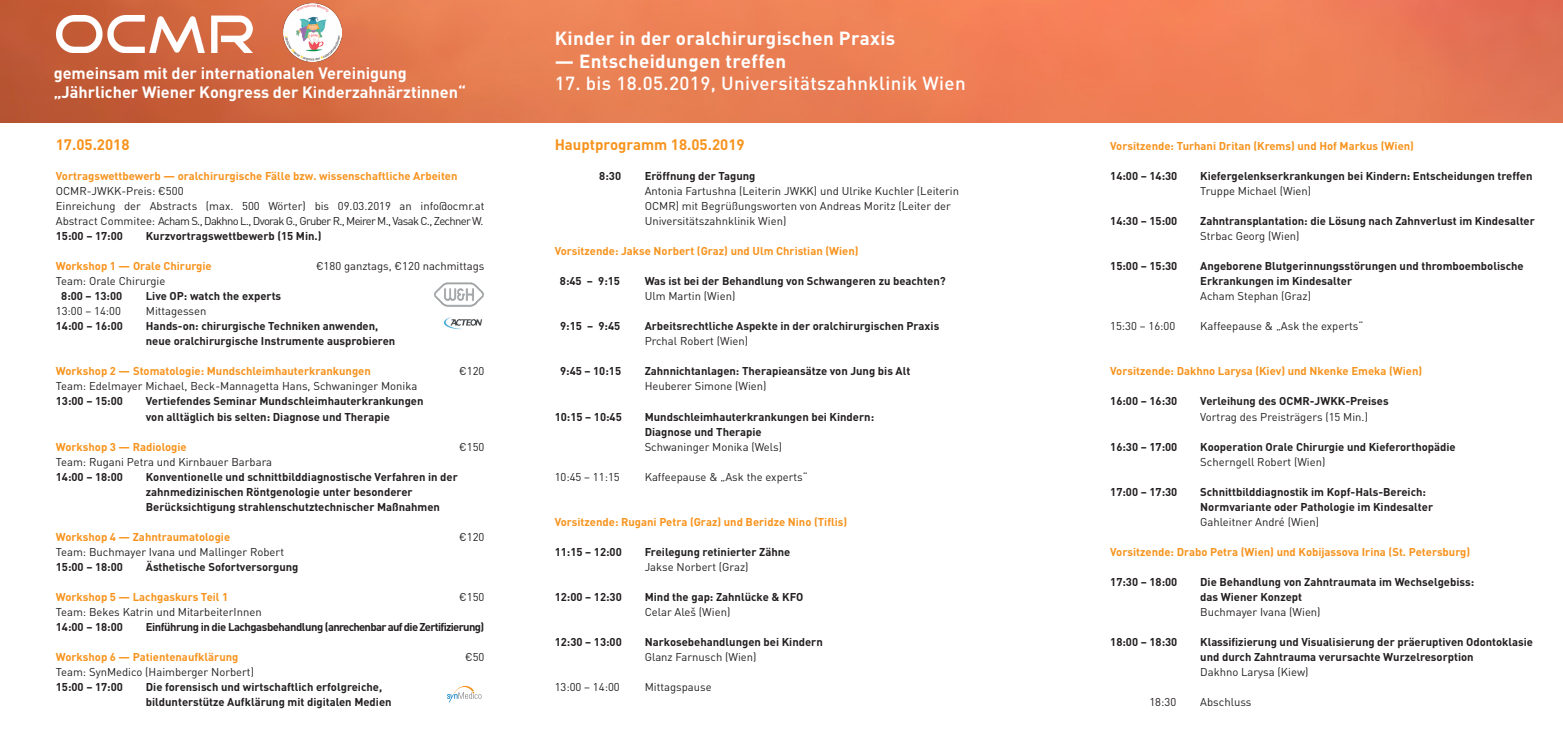
<style>
.page{position:relative;width:1563px;height:745px;background:#fff}
.page>*{position:absolute;margin:0;border:0;box-sizing:border-box;transform-origin:0 0}
.t1{font:700 18.75px "DIN Pro";letter-spacing:.02em;color:#fff}
.t2{font:500 18.75px "DIN Pro";letter-spacing:.02em;color:#fff}
.t3{font:700 16.25px "DIN Pro";color:#fff}
.t4{font:700 15px "DIN Pro";color:#f7931d}
.t5{font:700 11.25px/15px "DIN Pro";color:#231f20}
.t6{font:11.25px/15px "DIN Pro";color:#231f20}
.t7{font:700 11.25px "DIN Pro";color:#f7931d}
.t8{font:700 11.25px "DIN Pro";letter-spacing:-.04em;color:#231f20}
.s1{font-weight:700}
</style>
<div class="page">
<img style="left:0;top:0;width:1563px;height:122px">
<img style="left:283px;top:3px;width:58px;height:58px">
<img style="left:56px;top:16px;width:196px;height:36px">
<img style="left:434px;top:282px;width:50px;height:25px">
<img style="left:443px;top:317px;width:40px;height:13px">
<svg style="left:447px;top:685px;width:34px;height:17px"></svg>
<p class="t3" style="left:54px;top:62px;width:355px">gemeinsam mit der internationalen Vereinigung</p>
<p class="t3" style="left:54px;top:81px;width:414px">„Jährlicher Wiener Kongress der Kinderzahnärztinnen“</p>
<p class="t4" style="left:56px;top:134px;width:75px">17.05.2018</p>
<p class="t7" style="left:56px;top:168px;width:403px">Vortragswettbewerb — oralchirurgische Fälle bzw. wissenschaftliche Arbeiten</p>
<p class="t6" style="left:56px;top:183px;width:129px">OCMR-JWKK-Preis: €500</p>
<p class="t6" style="left:56px;top:198px;width:430px">Einreichung der Abstracts (max. 500 Wörter) bis 09.03.2019 an info@ocmr.at<br>Abstract Commitee: Acham S., Dakhno L., Dvorak G., Gruber R., Meirer M., Vasak C., Zechner W.</p>
<p class="t5" style="left:56px;top:228px;width:69px">15:00 – 17:00</p>
<p class="t5" style="left:146px;top:228px;width:177px">Kurzvortragswettbewerb (15 Min.)</p>
<p class="t7" style="left:56px;top:258px;width:157px">Workshop 1 — Orale Chirurgie</p>
<p class="t6" style="left:316px;top:258px;width:170px">€180 ganztags, €120 nachmittags</p>
<p class="t6" style="left:56px;top:273px;width:111px">Team: Orale Chirurgie</p>
<p class="t5" style="left:61px;top:288px;width:63px">8:00 – 13:00</p>
<p class="t5" style="left:146px;top:288px;width:137px">Live OP: watch the experts</p>
<p class="t6" style="left:56px;top:303px;width:67px">13:00 – 14:00</p>
<p class="t6" style="left:146px;top:303px;width:62px">Mittagessen</p>
<p class="t5" style="left:56px;top:318px;width:69px">14:00 – 16:00</p>
<p class="t5" style="left:146px;top:318px;width:234px">Hands-on: chirurgische Techniken anwenden,</p>
<p class="t5" style="left:146px;top:333px;width:251px">neue oralchirurgische Instrumente ausprobieren</p>
<p class="t7" style="left:56px;top:363px;width:317px">Workshop 2 — Stomatologie: Mundschleimhauterkrankungen</p>
<p class="t6" style="left:459px;top:363px;width:27px">€120</p>
<p class="t6" style="left:56px;top:378px;width:363px">Team: Edelmayer Michael, Beck-Mannagetta Hans, Schwaninger Monika</p>
<p class="t5" style="left:56px;top:393px;width:69px">13:00 – 15:00</p>
<p class="t5" style="left:146px;top:393px;width:279px">Vertiefendes Seminar Mundschleimhauterkrankungen</p>
<p class="t5" style="left:146px;top:408px;width:246px">von alltäglich bis selten: Diagnose und Therapie</p>
<p class="t7" style="left:56px;top:438px;width:132px">Workshop 3 — Radiologie</p>
<p class="t6" style="left:459px;top:438px;width:27px">€150</p>
<p class="t6" style="left:56px;top:453px;width:218px">Team: Rugani Petra und Kirnbauer Barbara</p>
<p class="t5" style="left:56px;top:468px;width:69px">14:00 – 18:00</p>
<p class="t5" style="left:146px;top:468px;width:313px">Konventionelle und schnittbilddiagnostische Verfahren in der zahnmedizinischen Röntgenologie unter besonderer</p>
<p class="t5" style="left:146px;top:498px;width:296px">Berücksichtigung strahlenschutztechnischer Maßnahmen</p>
<p class="t7" style="left:56px;top:528px;width:176px">Workshop 4 — Zahntraumatologie</p>
<p class="t6" style="left:459px;top:528px;width:27px">€120</p>
<p class="t6" style="left:56px;top:543px;width:230px">Team: Buchmayer Ivana und Mallinger Robert</p>
<p class="t5" style="left:56px;top:558px;width:69px">15:00 – 18:00</p>
<p class="t5" style="left:146px;top:558px;width:154px">Ästhetische Sofortversorgung</p>
<p class="t7" style="left:56px;top:588px;width:174px">Workshop 5 — Lachgaskurs Teil 1</p>
<p class="t6" style="left:459px;top:588px;width:27px">€150</p>
<p class="t6" style="left:56px;top:603px;width:207px">Team: Bekes Katrin und MitarbeiterInnen</p>
<p class="t5" style="left:56px;top:618px;width:69px">14:00 – 18:00</p>
<p class="t8" style="left:146px;top:618px;width:340px">Einführung in die Lachgasbehandlung (anrechenbar auf die Zertifizierung)</p>
<p class="t7" style="left:56px;top:648px;width:184px">Workshop 6 — Patientenaufklärung</p>
<p class="t6" style="left:465px;top:648px;width:21px">€50</p>
<p class="t6" style="left:56px;top:663px;width:200px">Team: SynMedico (Haimberger Norbert)</p>
<p class="t5" style="left:56px;top:678px;width:69px">15:00 – 17:00</p>
<p class="t5" style="left:146px;top:678px;width:247px">Die forensisch und wirtschaftlich erfolgreiche, bildunterstütze Aufklärung mit digitalen Medien</p>
<p class="t1" style="left:555px;top:26px;width:342px">Kinder in der oralchirurgischen Praxis</p>
<p class="t1" style="left:555px;top:48px;width:233px">— Entscheidungen treffen</p>
<p class="t2" style="left:555px;top:71px;width:412px">17. bis 18.05.2019, Universitätszahnklinik Wien</p>
<p class="t4" style="left:555px;top:134px;width:191px">Hauptprogramm 18.05.2019</p>
<p class="t5" style="left:599px;top:168px;width:23px">8:30</p>
<p class="t6" style="left:645px;top:168px;width:316px"><span class="s1">Eröffnung der Tagung<br></span>Antonia Fartushna (Leiterin JWKK) und Ulrike Kuchler (Leiterin OCMR) mit Begrüßungsworten von Andreas Moritz (Leiter der Universitätszahnklinik Wien)</p>
<p class="t7" style="left:555px;top:243px;width:305px">Vorsitzende: Jakse Norbert (Graz) und Ulm Christian (Wien)</p>
<p class="t5" style="left:560px;top:273px;width:62px">8:45 – 9:15</p>
<p class="t5" style="left:645px;top:273px;width:303px">Was ist bei der Behandlung von Schwangeren zu beachten?</p>
<p class="t6" style="left:645px;top:288px;width:92px">Ulm Martin (Wien)</p>
<p class="t5" style="left:560px;top:318px;width:62px">9:15 – 9:45</p>
<p class="t5" style="left:645px;top:318px;width:296px">Arbeitsrechtliche Aspekte in der oralchirurgischen Praxis</p>
<p class="t6" style="left:645px;top:333px;width:105px">Prchal Robert (Wien)</p>
<p class="t5" style="left:560px;top:363px;width:63px">9:45 – 10:15</p>
<p class="t5" style="left:645px;top:363px;width:267px">Zahnnichtanlagen: Therapieansätze von Jung bis Alt</p>
<p class="t6" style="left:645px;top:378px;width:123px">Heuberer Simone (Wien)</p>
<p class="t5" style="left:555px;top:408px;width:69px">10:15 – 10:45</p>
<p class="t5" style="left:645px;top:408px;width:231px">Mundschleimhauterkrankungen bei Kindern:</p>
<p class="t5" style="left:645px;top:423px;width:119px">Diagnose und Therapie</p>
<p class="t6" style="left:645px;top:438px;width:139px">Schwaninger Monika (Wels)</p>
<p class="t6" style="left:555px;top:468px;width:67px">10:45 – 11:15</p>
<p class="t6" style="left:645px;top:468px;width:165px">Kaffeepause &amp; „Ask the experts“</p>
<p class="t7" style="left:555px;top:513px;width:294px">Vorsitzende: Rugani Petra (Graz) und Beridze Nino (Tiflis)</p>
<p class="t5" style="left:555px;top:543px;width:69px">11:15 – 12:00</p>
<p class="t5" style="left:645px;top:543px;width:147px">Freilegung retinierter Zähne</p>
<p class="t6" style="left:645px;top:558px;width:105px">Jakse Norbert (Graz)</p>
<p class="t5" style="left:555px;top:588px;width:69px">12:00 – 12:30</p>
<p class="t5" style="left:645px;top:588px;width:160px">Mind the gap: Zahnlücke &amp; KFO</p>
<p class="t6" style="left:645px;top:603px;width:87px">Celar Aleš (Wien)</p>
<p class="t5" style="left:555px;top:633px;width:69px">12:30 – 13:00</p>
<p class="t5" style="left:645px;top:633px;width:180px">Narkosebehandlungen bei Kindern</p>
<p class="t6" style="left:645px;top:648px;width:113px">Glanz Farnusch (Wien)</p>
<p class="t6" style="left:555px;top:678px;width:67px">13:00 – 14:00</p>
<p class="t6" style="left:645px;top:678px;width:68px">Mittagspause</p>
<p class="t7" style="left:1110px;top:138px;width:305px">Vorsitzende: Turhani Dritan (Krems) und Hof Markus (Wien)</p>
<p class="t5" style="left:1110px;top:168px;width:69px">14:00 – 14:30</p>
<p class="t5" style="left:1200px;top:168px;width:334px">Kiefergelenkserkrankungen bei Kindern: Entscheidungen treffen</p>
<p class="t6" style="left:1200px;top:183px;width:112px">Truppe Michael (Wien)</p>
<p class="t5" style="left:1110px;top:213px;width:69px">14:30 – 15:00</p>
<p class="t5" style="left:1200px;top:213px;width:336px">Zahntransplantation: die Lösung nach Zahnverlust im Kindesalter</p>
<p class="t6" style="left:1200px;top:228px;width:101px">Strbac Georg (Wien)</p>
<p class="t5" style="left:1110px;top:258px;width:69px">15:00 – 15:30</p>
<p class="t5" style="left:1200px;top:258px;width:325px">Angeborene Blutgerinnungsstörungen und thromboembolische</p>
<p class="t5" style="left:1200px;top:273px;width:153px">Erkrankungen im Kindesalter</p>
<p class="t6" style="left:1200px;top:288px;width:112px">Acham Stephan (Graz)</p>
<p class="t6" style="left:1110px;top:318px;width:67px">15:30 – 16:00</p>
<p class="t6" style="left:1200px;top:318px;width:165px">Kaffeepause &amp; „Ask the experts“</p>
<p class="t7" style="left:1110px;top:363px;width:314px">Vorsitzende: Dakhno Larysa (Kiev) und Nkenke Emeka (Wien)</p>
<p class="t5" style="left:1110px;top:393px;width:69px">16:00 – 16:30</p>
<p class="t5" style="left:1200px;top:393px;width:190px">Verleihung des OCMR-JWKK-Preises</p>
<p class="t6" style="left:1200px;top:408px;width:169px">Vortrag des Preisträgers (15 Min.)</p>
<p class="t5" style="left:1110px;top:438px;width:69px">16:30 – 17:00</p>
<p class="t5" style="left:1200px;top:438px;width:257px">Kooperation Orale Chirurgie und Kieferorthopädie</p>
<p class="t6" style="left:1200px;top:453px;width:127px">Scherngell Robert (Wien)</p>
<p class="t5" style="left:1110px;top:483px;width:69px">17:00 – 17:30</p>
<p class="t5" style="left:1200px;top:483px;width:234px">Schnittbilddiagnostik im Kopf-Hals-Bereich:<br>Normvariante oder Pathologie im Kindesalter</p>
<p class="t6" style="left:1200px;top:513px;width:120px">Gahleitner André (Wien)</p>
<p class="t7" style="left:1110px;top:543px;width:361px">Vorsitzende: Drabo Petra (Wien) und Kobijassova Irina (St. Petersburg)</p>
<p class="t5" style="left:1110px;top:573px;width:69px">17:30 – 18:00</p>
<p class="t5" style="left:1200px;top:573px;width:275px">Die Behandlung von Zahntraumata im Wechselgebiss:</p>
<p class="t5" style="left:1200px;top:588px;width:103px">das Wiener Konzept</p>
<p class="t6" style="left:1200px;top:603px;width:122px">Buchmayer Ivana (Wien)</p>
<p class="t5" style="left:1110px;top:633px;width:69px">18:00 – 18:30</p>
<p class="t5" style="left:1200px;top:633px;width:334px">Klassifizierung und Visualisierung der präeruptiven Odontoklasie und durch Zahntrauma verursachte Wurzelresorption</p>
<p class="t6" style="left:1200px;top:663px;width:110px">Dakhno Larysa (Kiew)</p>
<p class="t6" style="left:1149px;top:693px;width:28px">18:30</p>
<p class="t6" style="left:1200px;top:693px;width:53px">Abschluss</p>
</div>
